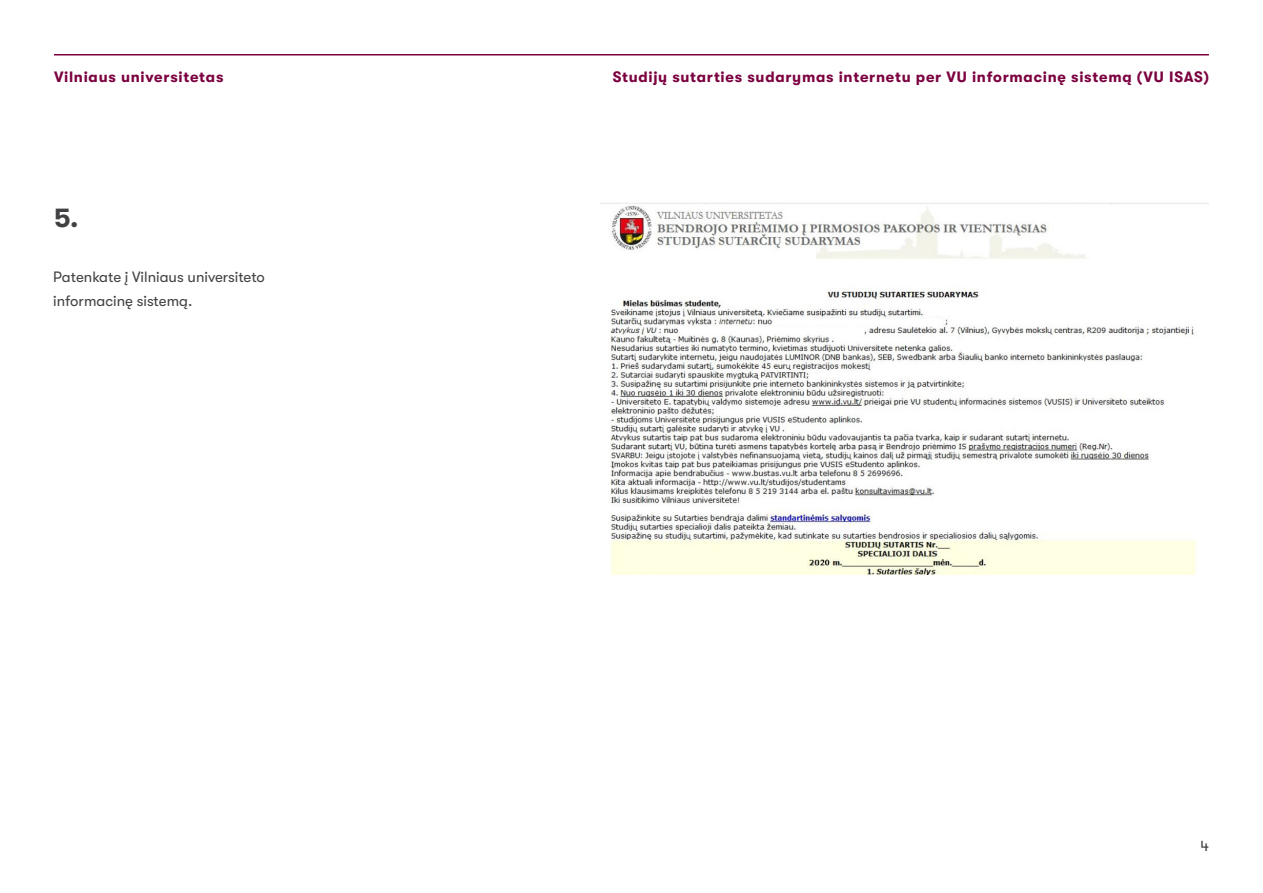
<style>
.page{position:relative;width:1263px;height:893px;background:#fff}
.page>*{position:absolute;margin:0;border:0;box-sizing:border-box;transform-origin:0 0}
.t1{font:700 27px "GT Walsheim";color:#414042}
.t2{font:700 15px "GT Walsheim";letter-spacing:.05em;color:#7b003f}
.t3{font:15px/24px "GT Walsheim";color:#414042}
</style>
<div class="page">
<hr style="left:54px;top:54px;width:1155px;height:2px;background:#7b003f">
<img style="left:600px;top:203px;width:609px;height:371px">
<p class="t2" style="left:54px;top:68px;width:171px">Vilniaus universitetas</p>
<p class="t2" style="left:613px;top:68px;width:598px">Studijų sutarties sudarymas internetu per VU informacinę sistemą (VU ISAS)</p>
<h1 class="t1" style="left:54px;top:203px;width:26px">5.</h1>
<p class="t3" style="left:53px;top:265px;width:213px">Patenkate į Vilniaus universiteto informacinę sistemą.</p>
<p class="t3" style="left:1200px;top:833px;width:10px">4</p>
</div>
